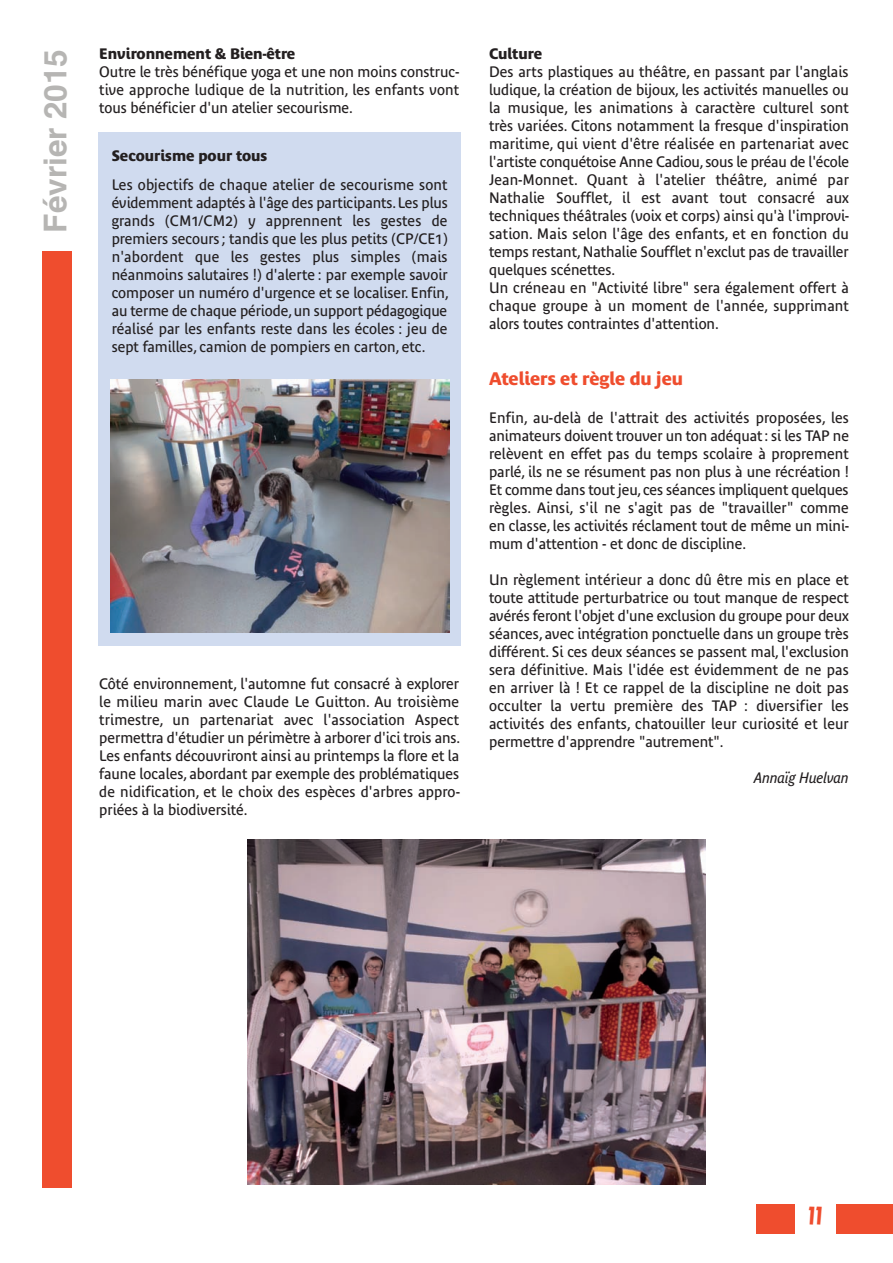
<style>
.page{position:relative;width:893px;height:1263px;background:#fff}
.page>*{position:absolute;margin:0;border:0;box-sizing:border-box;transform-origin:0 0}
.t1{font:700 31.5px "Helvetica";color:#b6b5b3}
.t2{font:700 18px "Bienvenue";color:#ef4d2e}
.t3{font:18px "Woody";color:#ef4d2e}
.t4{font:15px/18px "Bienvenue";color:#231f20;text-align:justify}
.t5{font:700 15px "Bienvenue";color:#231f20}
.t6{font:italic 15px "Bienvenue";color:#231f20}
</style>
<div class="page">
<div style="left:837px;top:1203px;width:56px;height:30px;background:#ef4d2e"></div>
<div style="left:756px;top:1203px;width:38px;height:30px;background:#ef4d2e"></div>
<div style="left:43px;top:251px;width:29px;height:936px;background:#ef4d2e"></div>
<img style="left:248px;top:839px;width:457px;height:345px">
<div style="left:98px;top:133px;width:362px;height:513px;background:#d0dbef"></div>
<img style="left:110px;top:380px;width:339px;height:252px">
<h1 class="t1" style="left:44px;top:233px;width:185px;rotate:-90deg">Février 2015</h1>
<p class="t5" style="left:99px;top:48px;width:198px">Environnement &amp; Bien-être</p>
<p class="t4" style="left:99px;top:64px;width:361px">Outre le très bénéfique yoga et une non moins construc&shy;tive approche ludique de la nutrition, les enfants vont tous bénéficier d'un atelier secourisme.</p>
<p class="t5" style="left:112px;top:149px;width:157px">Secourisme pour tous</p>
<p class="t4" style="left:112px;top:176px;width:339px">Les objectifs de chaque atelier de secourisme sont évidemment adaptés à l'âge des participants. Les plus grands (CM1/CM2) y apprennent les gestes de premiers secours ; tandis que les plus petits (CP/CE1) n'abordent que les gestes plus simples (mais néanmoins salutaires !) d'alerte : par exemple savoir composer un numéro d'urgence et se localiser. Enfin, au terme de chaque période, un support pédagogique réalisé par les enfants reste dans les écoles : jeu de sept familles, camion de pompiers en carton, etc.</p>
<p class="t4" style="left:99px;top:676px;width:362px">Côté environnement, l'automne fut consacré à explorer le milieu marin avec Claude Le Guitton. Au troisième trimestre, un partenariat avec l'association Aspect permettra d'étudier un périmètre à arborer d'ici trois ans.<br>Les enfants découvriront ainsi au printemps la flore et la faune locales, abordant par exemple des problématiques de nidification, et le choix des espèces d'arbres appro&shy;priées à la biodiversité.</p>
<p class="t5" style="left:489px;top:48px;width:55px">Culture</p>
<p class="t4" style="left:489px;top:64px;width:362px;text-align:left">Des arts plastiques au théâtre, en passant par l'anglais ludique, la création de bijoux, les activités manuelles ou la musique, les animations à caractère culturel sont très variées. Citons notamment la fresque d'inspiration maritime, qui vient d'être réalisée en partenariat avec l'artiste conquétoise Anne Cadiou, sous le préau de l'école Jean-Monnet. Quant à l'atelier théâtre, animé par Nathalie Soufflet, il est avant tout consacré aux techniques théâtrales (voix et corps) ainsi qu'à l'improvi&shy;sation. Mais selon l'âge des enfants, et en fonction du temps restant, Nathalie Soufflet n'exclut pas de travailler quelques scénettes.<br>Un créneau en "Activité libre" sera également offert à chaque groupe à un moment de l'année, supprimant alors toutes contraintes d'attention.</p>
<p class="t2" style="left:489px;top:372px;width:195px">Ateliers et règle du jeu</p>
<p class="t4" style="left:489px;top:409px;width:362px">Enfin, au-delà de l'attrait des activités proposées, les animateurs doivent trouver un ton adéquat : si les TAP ne relèvent en effet pas du temps scolaire à proprement parlé, ils ne se résument pas non plus à une récréation !<br>Et comme dans tout jeu, ces séances impliquent quelques règles. Ainsi, s'il ne s'agit pas de "travailler" comme en classe, les activités réclament tout de même un mini&shy;mum d'attention - et donc de discipline.</p>
<p class="t4" style="left:489px;top:571px;width:361px">Un règlement intérieur a donc dû être mis en place et toute attitude perturbatrice ou tout manque de respect avérés feront l'objet d'une exclusion du groupe pour deux séances, avec intégration ponctuelle dans un groupe très différent. Si ces deux séances se passent mal, l'exclusion sera définitive. Mais l'idée est évidemment de ne pas en arriver là ! Et ce rappel de la discipline ne doit pas occulter la vertu première des TAP : diversifier les activités des enfants, chatouiller leur curiosité et leur permettre d'apprendre "autrement".</p>
<p class="t6" style="left:754px;top:771px;width:96px">Annaïg Huelvan</p>
<p class="t3" style="left:808px;top:1204px;width:16px">11</p>
</div>
